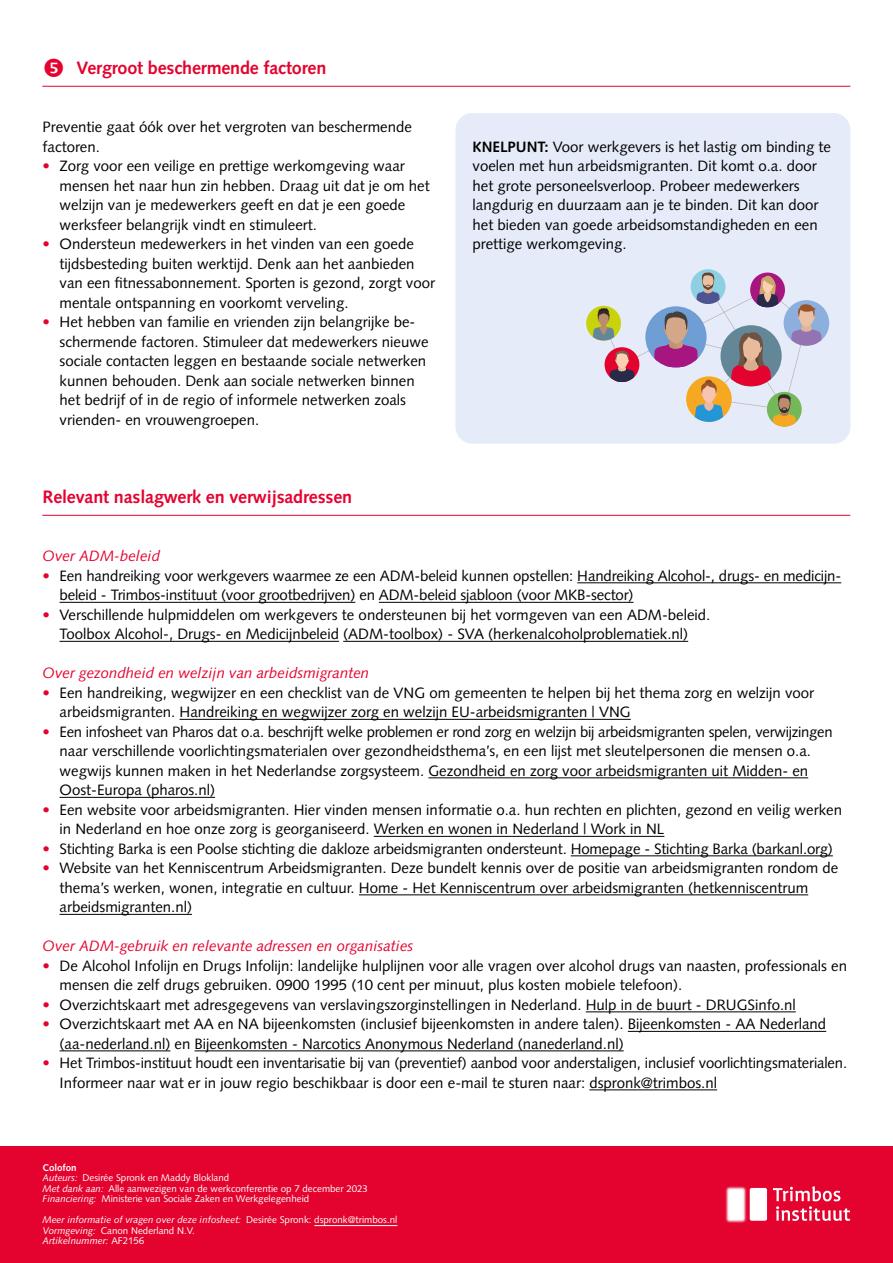
<style>
.page{position:relative;width:893px;height:1263px;background:#fff}
.page>*{position:absolute;margin:0;border:0;box-sizing:border-box;transform-origin:0 0}
.t1{font:700 18px "Syntax LT Pro";letter-spacing:-.01em;color:#e4032e}
.t2{font:15px/19.5px "Syntax LT Std";color:#000}
.t3{font:italic 15px "Syntax LT Std";color:#e4032e}
.t4{font:9.75px/10.5px "Syntax LT Std";color:#fff}
.t5{font:italic 9.75px/10.5px "Syntax LT Std";color:#fff}
.s1{font-weight:700;color:#e4032e}
.s2{font-weight:700}
.s3{font-style:italic}
.s4{font-style:normal}
</style>
<div class="page">
<div style="left:0;top:1146px;width:893px;height:117px;background:#e4032e"></div>
<svg style="left:788px;top:1186px;width:62px;height:35px"></svg>
<img style="left:725px;top:1186px;width:63px;height:37px">
<hr style="left:42px;top:86px;width:808px;height:1px;background:#e4032e">
<hr style="left:42px;top:515px;width:808px;height:1px;background:#e4032e">
<div style="left:455px;top:113px;width:395px;height:331px;background:#e5ebf8;border-radius:17px"></div>
<hr style="left:577px;top:582px;width:264px;height:1px;background:#000">
<hr style="left:60px;top:602px;width:295px;height:1px;background:#000">
<hr style="left:379px;top:602px;width:254px;height:1px;background:#000">
<hr style="left:60px;top:641px;width:279px;height:1px;background:#000">
<hr style="left:343px;top:641px;width:345px;height:1px;background:#000">
<hr style="left:180px;top:719px;width:451px;height:1px;background:#000">
<hr style="left:428px;top:777px;width:380px;height:1px;background:#000">
<hr style="left:60px;top:797px;width:155px;height:1px;background:#000">
<hr style="left:374px;top:836px;width:290px;height:1px;background:#000">
<hr style="left:571px;top:855px;width:262px;height:1px;background:#000">
<hr style="left:359px;top:894px;width:449px;height:1px;background:#000">
<hr style="left:60px;top:914px;width:132px;height:1px;background:#000">
<hr style="left:586px;top:1011px;width:210px;height:1px;background:#000">
<hr style="left:628px;top:1031px;width:198px;height:1px;background:#000">
<hr style="left:60px;top:1050px;width:110px;height:1px;background:#000">
<hr style="left:195px;top:1050px;width:429px;height:1px;background:#000">
<hr style="left:589px;top:1089px;width:128px;height:1px;background:#000">
<hr style="left:314px;top:1225px;width:83px;height:1px;background:#fff">
<svg style="left:603px;top:323px;width:19px;height:42px"></svg>
<svg style="left:704px;top:280px;width:84px;height:135px"></svg>
<div style="left:709px;top:352px;width:46px;height:47px;background:#e5ebf8"></div>
<svg style="left:767px;top:290px;width:40px;height:33px"></svg>
<svg style="left:784px;top:323px;width:23px;height:87px"></svg>
<div style="left:645px;top:306px;width:61px;height:61px;background:#6f9ed4;border-radius:50%"></div>
<svg style="left:654px;top:310px;width:44px;height:57px"></svg>
<div style="left:691px;top:269px;width:34px;height:35px;background:#8dd0e3;border-radius:50%"></div>
<svg style="left:696px;top:272px;width:24px;height:32px"></svg>
<div style="left:605px;top:347px;width:34px;height:35px;background:#e4032e;border-radius:50%"></div>
<svg style="left:610px;top:351px;width:25px;height:31px"></svg>
<div style="left:767px;top:392px;width:35px;height:35px;background:#74b959;border-radius:50%"></div>
<svg style="left:772px;top:394px;width:24px;height:33px"></svg>
<div style="left:784px;top:300px;width:45px;height:46px;background:#8dafdd;border-radius:50%"></div>
<svg style="left:791px;top:303px;width:31px;height:43px"></svg>
<div style="left:720px;top:325px;width:62px;height:61px;background:#648798;border-radius:50%"></div>
<svg style="left:730px;top:330px;width:42px;height:56px"></svg>
<div style="left:686px;top:376px;width:46px;height:46px;background:#f7a823;border-radius:50%"></div>
<svg style="left:694px;top:380px;width:30px;height:42px"></svg>
<div style="left:750px;top:273px;width:35px;height:34px;background:#a71680;border-radius:50%"></div>
<svg style="left:756px;top:273px;width:23px;height:34px"></svg>
<div style="left:586px;top:306px;width:35px;height:35px;background:#c8d30b;border-radius:50%"></div>
<svg style="left:592px;top:308px;width:23px;height:33px"></svg>
<p class="t1" style="left:77px;top:57px;width:251px">Vergroot beschermende factoren</p>
<p class="t2" style="left:43px;top:117px;width:371px">Preventie gaat óók over het vergroten van beschermende factoren.</p>
<p class="t2" style="left:60px;top:156px;width:372px;text-indent:-17px"><span class="s1">•</span> Zorg voor een veilige en prettige werkomgeving waar mensen het naar hun zin hebben. Draag uit dat je om het welzijn van je medewerkers geeft en dat je een goede werksfeer belangrijk vindt en stimuleert.</p>
<p class="t2" style="left:60px;top:234px;width:377px;text-indent:-17px"><span class="s1">•</span> Ondersteun medewerkers in het vinden van een goede tijdsbesteding buiten werktijd. Denk aan het aanbieden van een fitnessabonnement. Sporten is gezond, zorgt voor mentale ontspanning en voorkomt verveling.</p>
<p class="t2" style="left:60px;top:312px;width:371px;text-indent:-17px"><span class="s1">•</span> Het hebben van familie en vrienden zijn belangrijke be&shy;schermende factoren. Stimuleer dat medewerkers nieuwe sociale contacten leggen en bestaande sociale netwerken kunnen behouden. Denk aan sociale netwerken binnen het bedrijf of in de regio of informele netwerken zoals vrienden- en vrouwengroepen.</p>
<p class="t1" style="left:43px;top:486px;width:311px">Relevant naslagwerk en verwijsadressen</p>
<p class="t2" style="left:472px;top:137px;width:360px"><span class="s2">KNELPUNT:</span> Voor werkgevers is het lastig om binding te voelen met hun arbeidsmigranten. Dit komt o.a. door het grote personeelsverloop. Probeer medewerkers langdurig en duurzaam aan je te binden. Dit kan door het bieden van goede arbeidsomstandigheden en een prettige werkomgeving.</p>
<p class="t3" style="left:43px;top:547px;width:119px">Over ADM-beleid</p>
<p class="t2" style="left:60px;top:566px;width:783px;text-indent:-17px"><span class="s1">•</span> Een handreiking voor werkgevers waarmee ze een ADM-beleid kunnen opstellen: Handreiking Alcohol-, drugs- en medicijn&shy;beleid - Trimbos-instituut (voor grootbedrijven) en ADM-beleid sjabloon (voor MKB-sector)</p>
<p class="t2" style="left:43px;top:605px;width:669px;text-align:center"><span class="s1">•</span> Verschillende hulpmiddelen om werkgevers te ondersteunen bij het vormgeven van een ADM-beleid.<br>Toolbox Alcohol-, Drugs- en Medicijnbeleid (ADM-toolbox) - SVA (herkenalcoholproblematiek.nl)</p>
<p class="t3" style="left:43px;top:664px;width:328px">Over gezondheid en welzijn van arbeidsmigranten</p>
<p class="t2" style="left:60px;top:683px;width:756px;text-indent:-17px"><span class="s1">•</span> Een handreiking, wegwijzer en een checklist van de VNG om gemeenten te helpen bij het thema zorg en welzijn voor arbeidsmigranten. Handreiking en wegwijzer zorg en welzijn EU-arbeidsmigranten | VNG</p>
<p class="t2" style="left:60px;top:722px;width:774px;text-indent:-17px"><span class="s1">•</span> Een infosheet van Pharos dat o.a. beschrijft welke problemen er rond zorg en welzijn bij arbeidsmigranten spelen, verwijzingen naar verschillende voorlichtingsmaterialen over gezondheidsthema’s, en een lijst met sleutelpersonen die mensen o.a. wegwijs kunnen maken in het Nederlandse zorgsysteem. Gezondheid en zorg voor arbeidsmigranten uit Midden- en Oost-Europa (pharos.nl)</p>
<p class="t2" style="left:60px;top:800px;width:784px;text-indent:-17px"><span class="s1">•</span> Een website voor arbeidsmigranten. Hier vinden mensen informatie o.a. hun rechten en plichten, gezond en veilig werken in Nederland en hoe onze zorg is georganiseerd. Werken en wonen in Nederland | Work in NL</p>
<p class="t2" style="left:43px;top:839px;width:792px"><span class="s1">•</span> Stichting Barka is een Poolse stichting die dakloze arbeidsmigranten ondersteunt. Homepage - Stichting Barka (barkanl.org)</p>
<p class="t2" style="left:60px;top:858px;width:780px;text-indent:-17px"><span class="s1">•</span> Website van het Kenniscentrum Arbeidsmigranten. Deze bundelt kennis over de positie van arbeidsmigranten rondom de thema’s werken, wonen, integratie en cultuur. Home - Het Kenniscentrum over arbeidsmigranten (hetkenniscentrum arbeidsmigranten.nl)</p>
<p class="t3" style="left:43px;top:937px;width:372px">Over ADM-gebruik en relevante adressen en organisaties</p>
<p class="t2" style="left:60px;top:956px;width:789px;text-indent:-17px"><span class="s1">•</span> De Alcohol Infolijn en Drugs Infolijn: landelijke hulplijnen voor alle vragen over alcohol drugs van naasten, professionals en mensen die zelf drugs gebruiken. 0900 1995 (10 cent per minuut, plus kosten mobiele telefoon).</p>
<p class="t2" style="left:43px;top:995px;width:755px"><span class="s1">•</span> Overzichtskaart met adresgegevens van verslavingszorginstellingen in Nederland. Hulp in de buurt - DRUGSinfo.nl</p>
<p class="t2" style="left:60px;top:1014px;width:768px;text-indent:-17px"><span class="s1">•</span> Overzichtskaart met AA en NA bijeenkomsten (inclusief bijeenkomsten in andere talen). Bijeenkomsten - AA Nederland (aa-nederland.nl) en Bijeenkomsten - Narcotics Anonymous Nederland (nanederland.nl)</p>
<p class="t2" style="left:60px;top:1053px;width:789px;text-indent:-17px"><span class="s1">•</span> Het Trimbos-instituut houdt een inventarisatie bij van (preventief) aanbod voor anderstaligen, inclusief voorlichtingsmaterialen.<br>Informeer naar wat er in jouw regio beschikbaar is door een e-mail te sturen naar: dspronk@trimbos.nl</p>
<p class="t4" style="left:43px;top:1162px;width:327px"><span class="s2">Colofon<br></span><span class="s3">Auteurs:</span> Desirée Spronk en Maddy Blokland<br><span class="s3">Met dank aan:</span> Alle aanwezigen van de werkconferentie op 7 december 2023<br><span class="s3">Financiering:</span> Ministerie van Sociale Zaken en Werkgelegenheid</p>
<p class="t5" style="left:43px;top:1215px;width:356px">Meer informatie of vragen over deze infosheet: <span class="s4">Desirée Spronk: dspronk@trimbos.nl<br></span>Vormgeving: <span class="s4">Canon Nederland N.V.<br></span>Artikelnummer: <span class="s4">AF2156</span></p>
</div>
